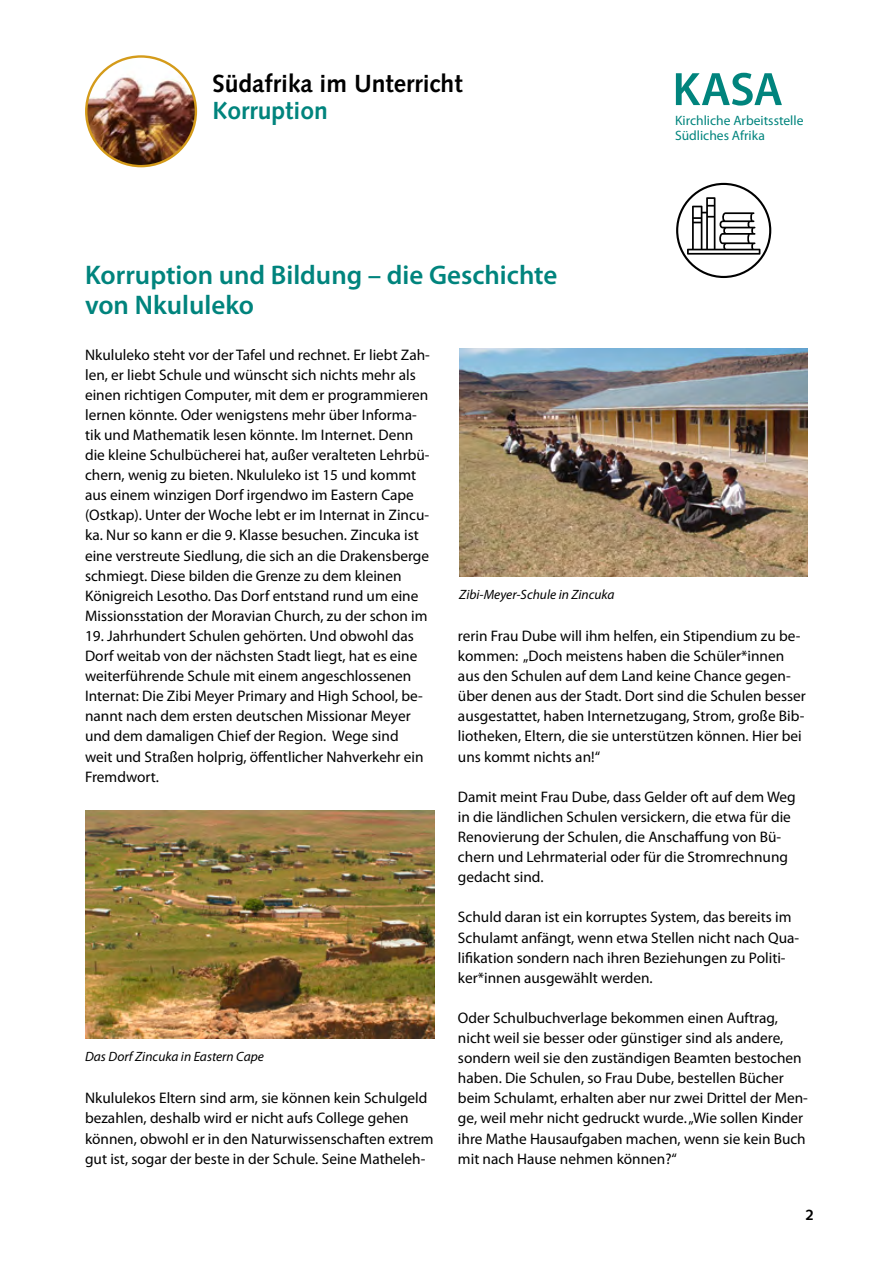
<style>
.page{position:relative;width:893px;height:1263px;background:#fff}
.page>*{position:absolute;margin:0;border:0;box-sizing:border-box;transform-origin:0 0}
.t1{font:600 27px/30px "Myriad Pro";color:#00847d}
.t2{font:700 24.75px "Syntax";color:#000}
.t3{font:700 24.75px "Syntax";color:#00847d}
.t4{font:15.3px/20.1px "Myriad Pro";color:#000}
.t5{font:700 15px "Syntax";color:#000}
.t6{font:13.65px/15.8px "Myriad Pro";color:#00847d}
.t7{font:italic 13.5px "Myriad Pro";color:#000}
</style>
<div class="page">
<svg style="left:676px;top:73px;width:106px;height:33px"></svg>
<img style="left:86px;top:56px;width:110px;height:110px;border-radius:55px">
<div style="left:85px;top:55px;width:112px;height:112px;border:2px solid #d49b1a;border-radius:50%"></div>
<img style="left:86px;top:810px;width:348px;height:228px">
<img style="left:459px;top:349px;width:349px;height:227px">
<div style="left:676px;top:183px;width:95px;height:95px;border:2px solid #000;border-radius:50%"></div>
<svg style="left:687px;top:197px;width:73px;height:58px"></svg>
<h2 class="t2" style="left:212px;top:69px;width:252px">Südafrika im Unterricht</h2>
<h2 class="t3" style="left:212px;top:96px;width:117px">Korruption</h2>
<p class="t6" style="left:675px;top:112px;width:130px">Kirchliche Arbeitsstelle<br>Südliches Afrika</p>
<h1 class="t1" style="left:85px;top:259px;width:474px">Korruption und Bildung – die Geschichte von Nkululeko</h1>
<p class="t4" style="left:85px;top:344px;width:346px">Nkululeko steht vor der Tafel und rechnet. Er liebt Zah&shy;len, er liebt Schule und wünscht sich nichts mehr als einen richtigen Computer, mit dem er programmieren lernen könnte. Oder wenigstens mehr über Informa&shy;tik und Mathematik lesen könnte. Im Internet. Denn die kleine Schulbücherei hat, außer veralteten Lehrbü&shy;chern, wenig zu bieten. Nkululeko ist 15 und kommt aus einem winzigen Dorf irgendwo im Eastern Cape (Ostkap). Unter der Woche lebt er im Internat in Zincu&shy;ka. Nur so kann er die 9. Klasse besuchen. Zincuka ist eine verstreute Siedlung, die sich an die Drakensberge schmiegt. Diese bilden die Grenze zu dem kleinen Königreich Lesotho. Das Dorf entstand rund um eine Missionsstation der Moravian Church, zu der schon im</p>
<p class="t4" style="left:85px;top:625px;width:340px">19. Jahrhundert Schulen gehörten. Und obwohl das Dorf weitab von der nächsten Stadt liegt, hat es eine weiterführende Schule mit einem angeschlossenen Internat: Die Zibi Meyer Primary and High School, be&shy;nannt nach dem ersten deutschen Missionar Meyer und dem damaligen Chief der Region. Wege sind weit und Straßen holprig, öffentlicher Nahverkehr ein Fremdwort.</p>
<p class="t7" style="left:459px;top:586px;width:157px">Zibi-Meyer-Schule in Zincuka</p>
<p class="t4" style="left:458px;top:625px;width:349px">rerin Frau Dube will ihm helfen, ein Stipendium zu be&shy;kommen: „Doch meistens haben die Schüler*innen aus den Schulen auf dem Land keine Chance gegen&shy;über denen aus der Stadt. Dort sind die Schulen besser ausgestattet, haben Internetzugang, Strom, große Bib&shy;liotheken, Eltern, die sie unterstützen können. Hier bei uns kommt nichts an!“</p>
<p class="t4" style="left:458px;top:786px;width:339px">Damit meint Frau Dube, dass Gelder oft auf dem Weg in die ländlichen Schulen versickern, die etwa für die Renovierung der Schulen, die Anschaffung von Bü&shy;chern und Lehrmaterial oder für die Stromrechnung gedacht sind.</p>
<p class="t4" style="left:458px;top:907px;width:343px">Schuld daran ist ein korruptes System, das bereits im Schulamt anfängt, wenn etwa Stellen nicht nach Qua&shy;lifikation sondern nach ihren Beziehungen zu Politi&shy;ker*innen ausgewählt werden.</p>
<p class="t4" style="left:458px;top:1007px;width:351px">Oder Schulbuchverlage bekommen einen Auftrag, nicht weil sie besser oder günstiger sind als andere, sondern weil sie den zuständigen Beamten bestochen haben. Die Schulen, so Frau Dube, bestellen Bücher beim Schulamt, erhalten aber nur zwei Drittel der Men&shy;ge, weil mehr nicht gedruckt wurde. „Wie sollen Kinder ihre Mathe Hausaufgaben machen, wenn sie kein Buch mit nach Hause nehmen können?“</p>
<p class="t7" style="left:85px;top:1048px;width:180px">Das Dorf Zincuka in Eastern Cape</p>
<p class="t4" style="left:85px;top:1088px;width:350px">Nkululekos Eltern sind arm, sie können kein Schulgeld bezahlen, deshalb wird er nicht aufs College gehen können, obwohl er in den Naturwissenschaften extrem gut ist, sogar der beste in der Schule. Seine Matheleh-</p>
<p class="t5" style="left:806px;top:1206px;width:10px">2</p>
</div>
